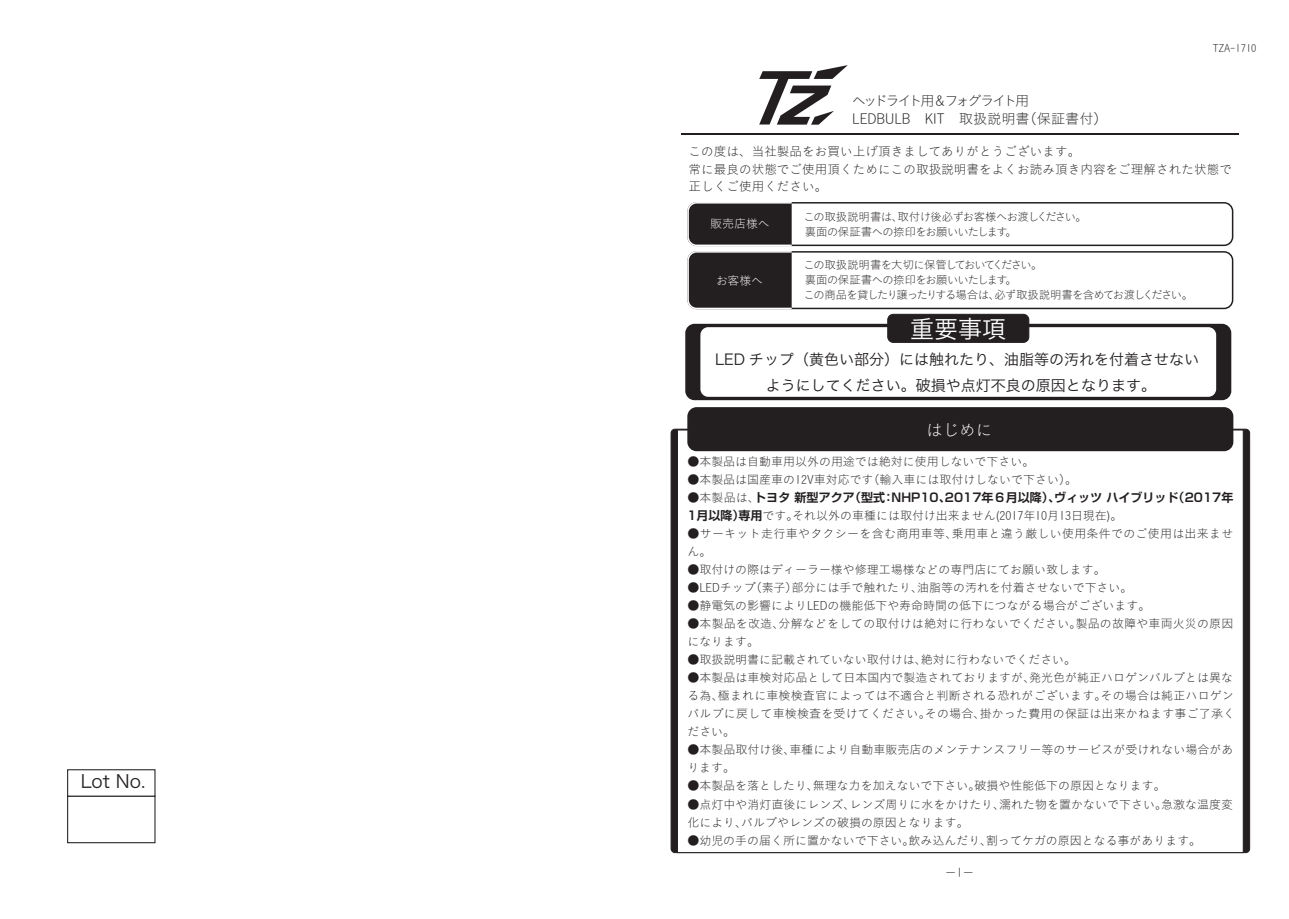
<style>
.page{position:relative;width:1289px;height:919px;background:#fff}
.page>*{position:absolute;margin:0;border:0;box-sizing:border-box;transform-origin:0 0}
.t1{font:24px "Hira Kaku Std N W3";color:#fff}
.t2{font:18px "Hira Kaku Std N W3";color:#231f20}
.t3{font:16.5px "Koburina Go Std N W1";color:#fff}
.t4{font:15px/26.2px "Hira Kaku Std N W3";color:#231f20;text-align:center}
.t5{font:14.1px/17.2px "Koburina Go Std N W1";color:#231f20}
.t6{font:12.6px/17.4px "Koburina Go Std N W1";color:#231f20}
.t7{font:12.3px "Koburina Go Std N W1";color:#231f20;scale:.9 1}
.t8{font:12px/18px "Koburina Go Std N W1";color:#231f20}
.t9{font:700 12px "Shin Go Pro De";letter-spacing:.005em;color:#231f20}
.t10{font:12px/18px "Koburina Go Std N W1";letter-spacing:.02em;color:#231f20}
.t11{font:12px "Koburina Go Std N W1";color:#fff}
.t12{font:11.4px/15px "Koburina Go Std N W1";letter-spacing:-.06em;color:#231f20}
.t13{font:10.5px "Koburina Go Std N W1";color:#231f20}
.s1{font-family:"Koburina Go Std N W1";font-weight:400}
.s2{font-family:"Shin Go Pro De";font-weight:700}
</style>
<div class="page">
<div style="left:677px;top:429px;width:566px;height:424px;background:#fff;border:1px solid #231f20"></div>
<hr style="left:681px;top:133px;width:557px;height:1px;background:#231f20">
<div style="left:688px;top:408px;width:544px;height:42px;background:#231f20;border-radius:9px"></div>
<div style="left:687px;top:407px;width:546px;height:44px;border:2px solid #231f20;border-radius:9px"></div>
<div style="left:687px;top:202px;width:546px;height:44px;border:2px solid #231f20;border-radius:9px"></div>
<div style="left:687px;top:251px;width:546px;height:58px;border:2px solid #231f20;border-radius:9px"></div>
<svg style="left:687px;top:202px;width:106px;height:108px;background:#3f3c3c"></svg>
<div style="left:67px;top:795px;width:88px;height:48px;background:#fff;border:1px solid #231f20"></div>
<div style="left:67px;top:769px;width:88px;height:27px;background:#fff;border:1px solid #231f20"></div>
<div style="left:686px;top:324px;width:544px;height:75px;background:#231f20;border-radius:9px"></div>
<div style="left:685px;top:324px;width:546px;height:76px;border:2px solid #231f20;border-radius:9px"></div>
<div style="left:699px;top:326px;width:517px;height:71px;background:#fff;border-radius:9px"></div>
<div style="left:699px;top:325px;width:518px;height:73px;border:2px solid #231f20;border-radius:9px"></div>
<div style="left:887px;top:314px;width:141px;height:28px;background:#231f20;border-radius:6px"></div>
<div style="left:887px;top:314px;width:142px;height:29px;border:1px solid #231f20;border-radius:6px"></div>
<svg style="left:759px;top:65px;width:88px;height:60px"></svg>
<h2 class="t2" style="left:81px;top:768px;width:66px">Lot No.</h2>
<p class="t5" style="left:851px;top:92px;width:257px">ヘッドライト用＆フォグライト用<br>LEDBULB　KIT　取扱説明書（保証書付）</p>
<p class="t13" style="left:1212px;top:40px;width:45px">TZA-1710</p>
<p class="t6" style="left:688px;top:142px;width:545px">この度は、当社製品をお買い上げ頂きましてありがとうございます。<br>常に最良の状態でご使用頂くためにこの取扱説明書をよくお読み頂き内容をご理解された状態で正しくご使用ください。</p>
<p class="t11" style="left:710px;top:215px;width:61px">販売店様へ</p>
<p class="t12" style="left:803px;top:209px;width:285px">この取扱説明書は、取付け後必ずお客様へお渡しください。裏面の保証書への捺印をお願いいたします。</p>
<p class="t12" style="left:803px;top:257px;width:391px">この取扱説明書を大切に保管しておいてください。<br>裏面の保証書への捺印をお願いいたします。<br>この商品を貸したり譲ったりする場合は、必ず取扱説明書を含めてお渡しください。</p>
<p class="t11" style="left:716px;top:272px;width:49px">お客様へ</p>
<h1 class="t1" style="left:910px;top:310px;width:97px">重要事項</h1>
<p class="t4" style="left:715px;top:346px;width:485px">LED チップ（黄色い部分）には触れたり、油脂等の汚れを付着させないようにしてください。破損や点灯不良の原因となります。</p>
<h3 class="t3" style="left:926px;top:417px;width:67px">はじめに</h3>
<p class="t8" style="left:687px;top:452px;width:348px">●本製品は自動車用以外の用途では絶対に使用しないで下さい。</p>
<p class="t8" style="left:687px;top:470px;width:391px">●本製品は国産車の12V車対応です（輸入車には取付けしないで下さい）。</p>
<p class="t9" style="left:687px;top:488px;width:547px"><span class="s1">●本製品は、</span>トヨタ 新型アクア（型式：NHP10、2017年６月以降）、ヴィッツ ハイブリッド（2017年</p>
<p class="t8" style="left:687px;top:506px;width:436px"><span class="s2">1月以降）専用</span>です。それ以外の車種には取付け出来ません(2017年10月13日現在)。</p>
<p class="t10" style="left:687px;top:524px;width:547px">●サーキット走行車やタクシーを含む商用車等、乗用車と違う厳しい使用条件でのご使用は出来ません。</p>
<p class="t8" style="left:687px;top:560px;width:420px">●取付けの際はディーラー様や修理工場様などの専門店にてお願い致します。</p>
<p class="t8" style="left:687px;top:578px;width:446px">●LEDチップ（素子）部分には手で触れたり、油脂等の汚れを付着させないで下さい。</p>
<p class="t8" style="left:687px;top:596px;width:464px">●静電気の影響によりLEDの機能低下や寿命時間の低下につながる場合がございます。</p>
<p class="t8" style="left:687px;top:614px;width:547px">●本製品を改造、分解などをしての取付けは絶対に行わないでください。製品の故障や車両火災の原因になります。</p>
<p class="t8" style="left:687px;top:650px;width:390px">●取扱説明書に記載されていない取付けは、絶対に行わないでください。</p>
<p class="t8" style="left:687px;top:668px;width:549px">●本製品は車検対応品として日本国内で製造されておりますが、発光色が純正ハロゲンバルブとは異なる為、極まれに車検検査官によっては不適合と判断される恐れがございます。その場合は純正ハロゲンバルブに戻して車検検査を受けてください。その場合、掛かった費用の保証は出来かねます事ご了承ください。</p>
<p class="t8" style="left:687px;top:740px;width:547px">●本製品取付け後、車種により自動車販売店のメンテナンスフリー等のサービスが受けれない場合があります。</p>
<p class="t8" style="left:687px;top:776px;width:480px">●本製品を落としたり、無理な力を加えないで下さい。破損や性能低下の原因となります。</p>
<p class="t8" style="left:687px;top:794px;width:547px">●点灯中や消灯直後にレンズ、レンズ周りに水をかけたり、濡れた物を置かないで下さい。急激な温度変化により、バルブやレンズの破損の原因となります。</p>
<p class="t8" style="left:687px;top:830px;width:515px">●幼児の手の届く所に置かないで下さい。飲み込んだり、割ってケガの原因となる事があります。</p>
<p class="t7" style="left:945px;top:863px;width:33px">ー1ー</p>
</div>
